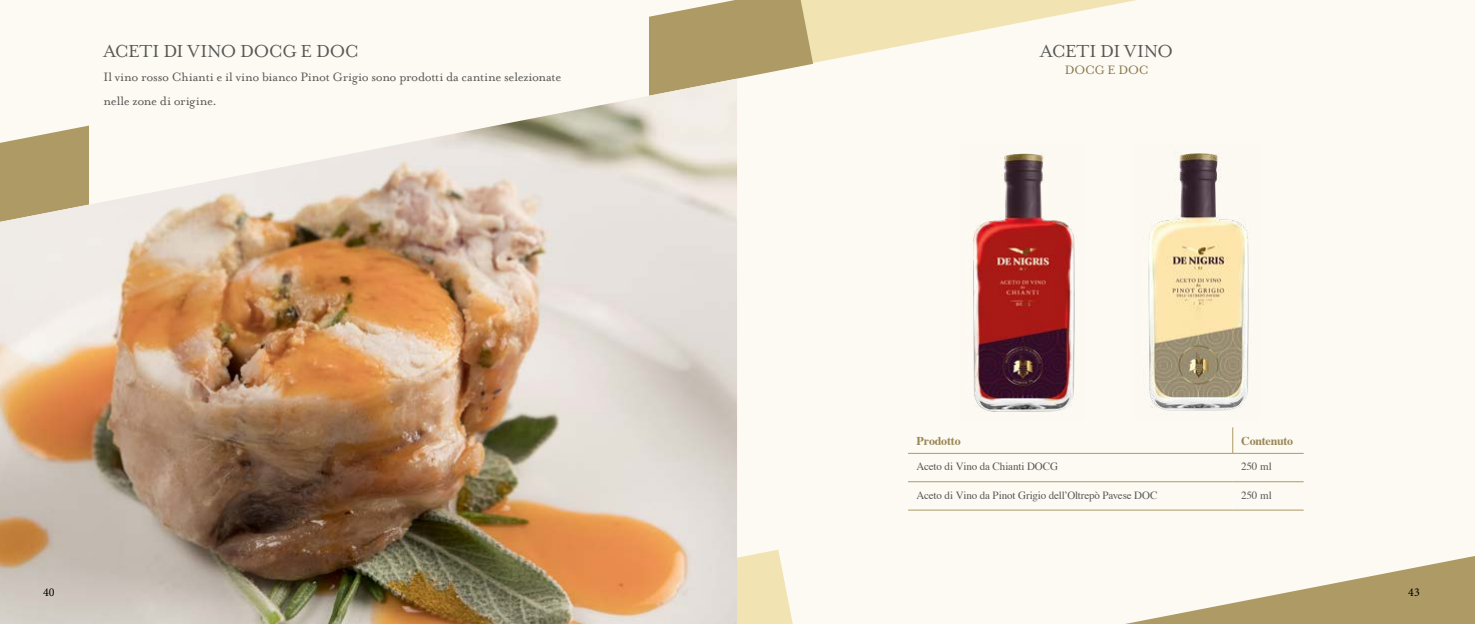
<style>
.page{position:relative;width:1475px;height:624px;background:#fff}
.page>*{position:absolute;margin:0;border:0;box-sizing:border-box;transform-origin:0 0}
.t1{font:20px "Mrs Eaves OT";letter-spacing:-.025em;color:#575756}
.t2{font:14px/24px "Mrs Eaves OT";letter-spacing:-.015em;color:#575756}
.t3{font:14px "Mrs Eaves OT";letter-spacing:-.02em;color:#87764e}
.t4{font:700 12px "Times";letter-spacing:-.02em;color:#9a8555}
.t5{font:12px "Minion Pro";color:#000}
.t6{font:11px "Times";letter-spacing:-.01em;color:#575756}
</style>
<div class="page">
<div style="left:0;top:0;width:1474px;height:624px;background:#fcfaf2"></div>
<svg style="left:1125px;top:556px;width:349px;height:68px"></svg>
<svg style="left:737px;top:549px;width:56px;height:75px;fill:#f1e4b2"></svg>
<svg style="left:813px;top:0;width:323px;height:63px"></svg>
<svg style="left:649px;top:0;width:164px;height:79px;background:#b7a574"></svg>
<img style="left:0;top:79px;width:737px;height:545px">
<img style="left:973px;top:153px;width:104px;height:259px">
<hr style="left:907px;top:481px;width:325px;height:1px;background:#ae9a64">
<hr style="left:1232px;top:481px;width:71px;height:1px;background:#ae9a64">
<hr style="left:907px;top:510px;width:325px;height:1px;background:#ae9a64">
<hr style="left:1232px;top:510px;width:71px;height:1px;background:#ae9a64">
<svg style="left:1232px;top:427px;width:1px;height:26px"></svg>
<hr style="left:907px;top:453px;width:325px;height:1px;background:#ae9a64">
<hr style="left:1232px;top:453px;width:71px;height:1px;background:#ae9a64">
<img style="left:1148px;top:152px;width:101px;height:259px">
<h1 class="t1" style="left:103px;top:39px;width:256px">ACETI DI VINO DOCG E DOC</h1>
<p class="t2" style="left:103px;top:64px;width:459px">Il vino rosso Chianti e il vino bianco Pinot Grigio sono prodotti da cantine selezionate nelle zone di origine.</p>
<h1 class="t1" style="left:1040px;top:39px;width:134px">ACETI DI VINO</h1>
<p class="t3" style="left:1064px;top:61px;width:85px">DOCG E DOC</p>
<p class="t4" style="left:916px;top:429px;width:46px">Prodotto</p>
<p class="t4" style="left:1240px;top:429px;width:54px">Contenuto</p>
<p class="t6" style="left:916px;top:456px;width:143px">Aceto di Vino da Chianti DOCG</p>
<p class="t6" style="left:1240px;top:456px;width:32px">250 ml</p>
<p class="t6" style="left:916px;top:484px;width:242px">Aceto di Vino da Pinot Grigio dell’Oltrepò Pavese DOC</p>
<p class="t6" style="left:1240px;top:484px;width:32px">250 ml</p>
<p class="t5" style="left:43px;top:584px;width:25px">4042</p>
<p class="t5" style="left:1407px;top:584px;width:13px">43</p>
</div>
